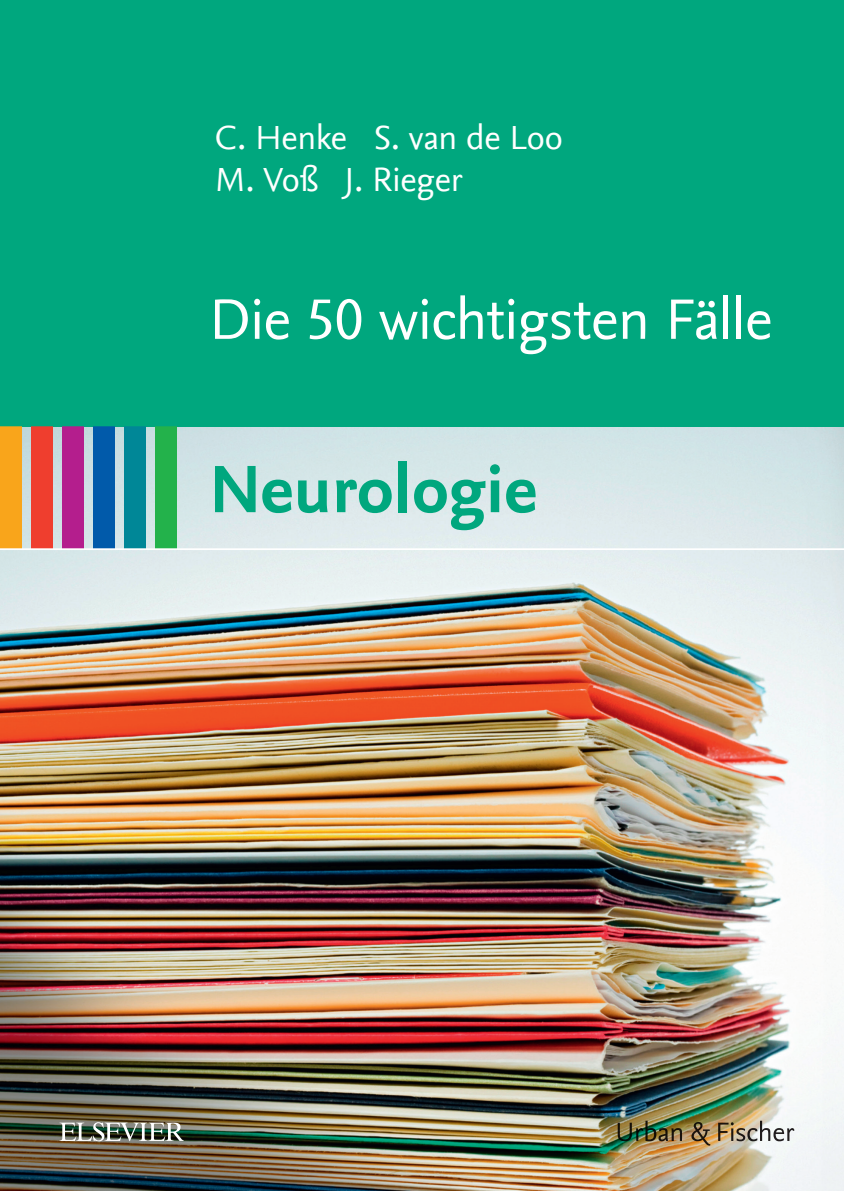
<style>
.page{position:relative;width:844px;height:1191px;background:#fff}
.page>*{position:absolute;margin:0;border:0;box-sizing:border-box;transform-origin:0 0}
.t1{font:700 70px "Nexus Sans Offc";color:#00a77e}
.t2{font:59.5px "Nexus Sans Offc";letter-spacing:-.015em;color:#fff}
.t3{font:35px/42px "Nexus Sans Offc";letter-spacing:-.01em;color:#fff}
</style>
<div class="page">
<div style="left:0;top:0;width:843px;height:1191px;background:#00a77e"></div>
<img style="left:0;top:427px;width:843px;height:764px">
<div style="left:0;top:425px;width:21px;height:124px;background:#f9a51b"></div>
<div style="left:31px;top:425px;width:21px;height:124px;background:#ef3e2e"></div>
<div style="left:62px;top:425px;width:21px;height:124px;background:#b41e8d"></div>
<div style="left:93px;top:425px;width:21px;height:124px;background:#015aaa"></div>
<div style="left:124px;top:425px;width:21px;height:124px;background:#008797"></div>
<div style="left:156px;top:425px;width:21px;height:124px;background:#23b24b"></div>
<hr style="left:0;top:424px;width:843px;height:2px;background:#00a77e">
<hr style="left:0;top:548px;width:843px;height:2px;background:#fff">
<svg style="left:60px;top:1122px;width:124px;height:19px;background:#758175"></svg>
<img style="left:617px;top:1120px;width:177px;height:25px">
<p class="t3" style="left:215px;top:118px;width:349px">C. Henke S. van de Loo<br>M. Voß J. Rieger</p>
<h2 class="t2" style="left:209px;top:286px;width:565px">Die 50 wichtigsten Fälle</h2>
<h1 class="t1" style="left:209px;top:450px;width:330px">Neurologie</h1>
</div>
